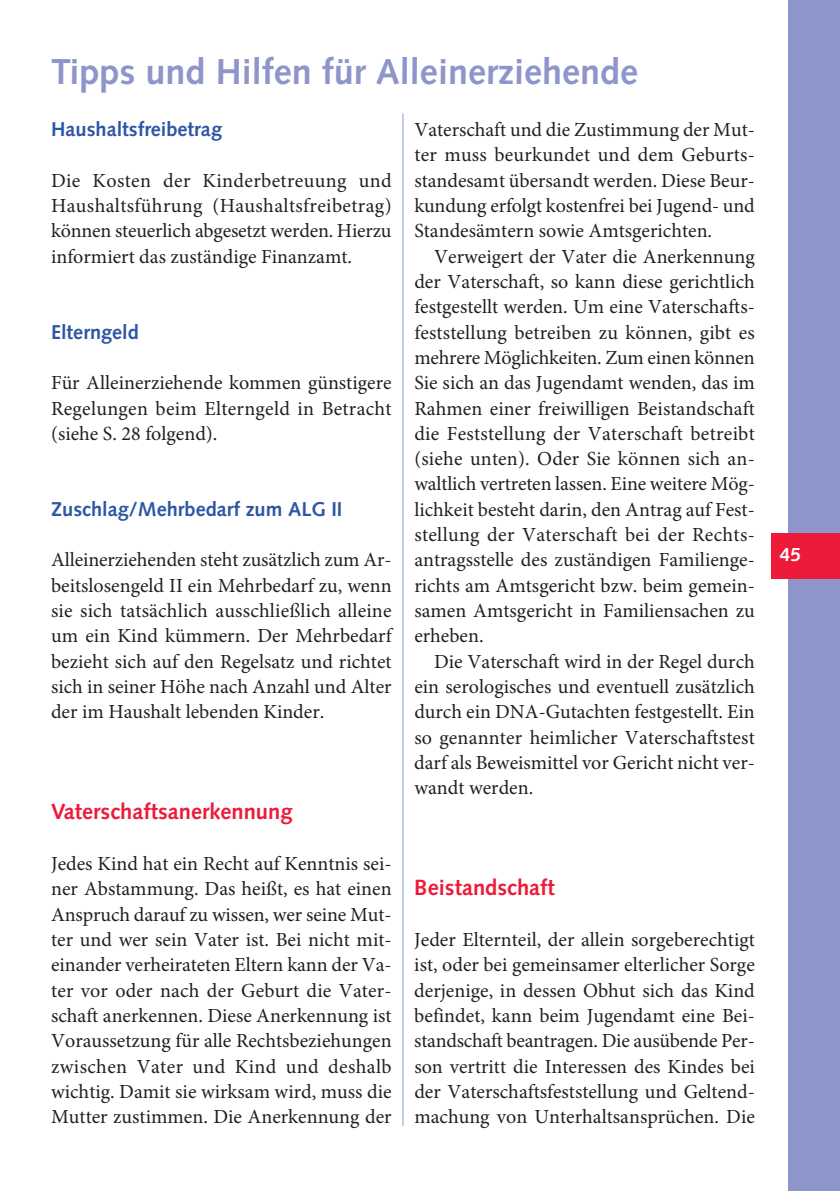
<style>
.page{position:relative;width:840px;height:1191px;background:#fff}
.page>*{position:absolute;margin:0;border:0;box-sizing:border-box;transform-origin:0 0}
.t1{font:700 36px "Syntax";color:#8e95ca}
.t2{font:700 22px "Syntax";color:#ed1a3a}
.t3{font:20px/25.2px "Minion Pro";color:#231f20;text-align:justify}
.t4{font:700 20px "Syntax";color:#2d56a5}
.t5{font:700 19px "Syntax";color:#fff}
</style>
<div class="page">
<div style="left:788px;top:0;width:51px;height:1191px;background:#8e95ca"></div>
<div style="left:771px;top:533px;width:68px;height:45px;background:#ed1a3a"></div>
<hr style="left:402px;top:113px;width:2px;height:1012px;background:#c3cfe5">
<h1 class="t1" style="left:51px;top:57px;width:588px">Tipps und Hilfen für Alleinerziehende</h1>
<p class="t4" style="left:51px;top:121px;width:172px">Haushaltsfreibetrag</p>
<p class="t3" style="left:51px;top:169px;width:342px">Die Kosten der Kinderbetreuung und Haushaltsführung (Haushaltsfreibetrag) können steuerlich abgesetzt werden. Hierzu informiert das zuständige Finanzamt.</p>
<p class="t4" style="left:51px;top:323px;width:89px">Elterngeld</p>
<p class="t3" style="left:51px;top:372px;width:342px">Für Alleinerziehende kommen günstigere Regelungen beim Elterngeld in Betracht (siehe S. 28 folgend).</p>
<p class="t4" style="left:51px;top:501px;width:293px">Zuschlag/Mehrbedarf zum ALG II</p>
<p class="t3" style="left:51px;top:549px;width:342px">Alleinerziehenden steht zusätzlich zum Ar&shy;beitslosengeld II ein Mehrbedarf zu, wenn sie sich tatsächlich ausschließlich alleine um ein Kind kümmern. Der Mehrbedarf bezieht sich auf den Regelsatz und richtet sich in seiner Höhe nach Anzahl und Alter der im Haushalt lebenden Kinder.</p>
<p class="t2" style="left:51px;top:803px;width:243px">Vaterschaftsanerkennung</p>
<p class="t3" style="left:51px;top:852px;width:342px">Jedes Kind hat ein Recht auf Kenntnis sei&shy;ner Abstammung. Das heißt, es hat einen Anspruch darauf zu wissen, wer seine Mut&shy;ter und wer sein Vater ist. Bei nicht mit&shy;einander verheirateten Eltern kann der Va&shy;ter vor oder nach der Geburt die Vater&shy;schaft anerkennen. Diese Anerkennung ist Voraussetzung für alle Rechtsbeziehungen zwischen Vater und Kind und deshalb wichtig. Damit sie wirksam wird, muss die Mutter zustimmen. Die Anerkennung der</p>
<p class="t3" style="left:414px;top:119px;width:342px">Vaterschaft und die Zustimmung der Mut&shy;ter muss beurkundet und dem Geburts&shy;standesamt übersandt werden. Diese Beur&shy;kundung erfolgt kostenfrei bei Jugend- und Standesämtern sowie Amtsgerichten.</p>
<p class="t3" style="left:414px;top:245px;width:342px;text-indent:20px">Verweigert der Vater die Anerkennung der Vaterschaft, so kann diese gerichtlich festgestellt werden. Um eine Vaterschafts&shy;feststellung betreiben zu können, gibt es mehrere Möglichkeiten. Zum einen können Sie sich an das Jugendamt wenden, das im Rahmen einer freiwilligen Beistandschaft die Feststellung der Vaterschaft betreibt (siehe unten). Oder Sie können sich an&shy;waltlich vertreten lassen. Eine weitere Mög&shy;lichkeit besteht darin, den Antrag auf Fest&shy;stellung der Vaterschaft bei der Rechts&shy;antragsstelle des zuständigen Familienge&shy;richts am Amtsgericht bzw. beim gemein&shy;samen Amtsgericht in Familiensachen zu erheben.</p>
<p class="t3" style="left:414px;top:650px;width:342px;text-indent:20px">Die Vaterschaft wird in der Regel durch ein serologisches und eventuell zusätzlich durch ein DNA-Gutachten festgestellt. Ein so genannter heimlicher Vaterschaftstest darf als Beweismittel vor Gericht nicht ver&shy;wandt werden.</p>
<p class="t2" style="left:414px;top:879px;width:142px">Beistandschaft</p>
<p class="t3" style="left:414px;top:928px;width:342px">Jeder Elternteil, der allein sorgeberechtigt ist, oder bei gemeinsamer elterlicher Sorge derjenige, in dessen Obhut sich das Kind befindet, kann beim Jugendamt eine Bei&shy;standschaft beantragen. Die ausübende Per&shy;son vertritt die Interessen des Kindes bei der Vaterschaftsfeststellung und Geltend&shy;machung von Unterhaltsansprüchen. Die</p>
<p class="t5" style="left:779px;top:546px;width:23px">45</p>
</div>
